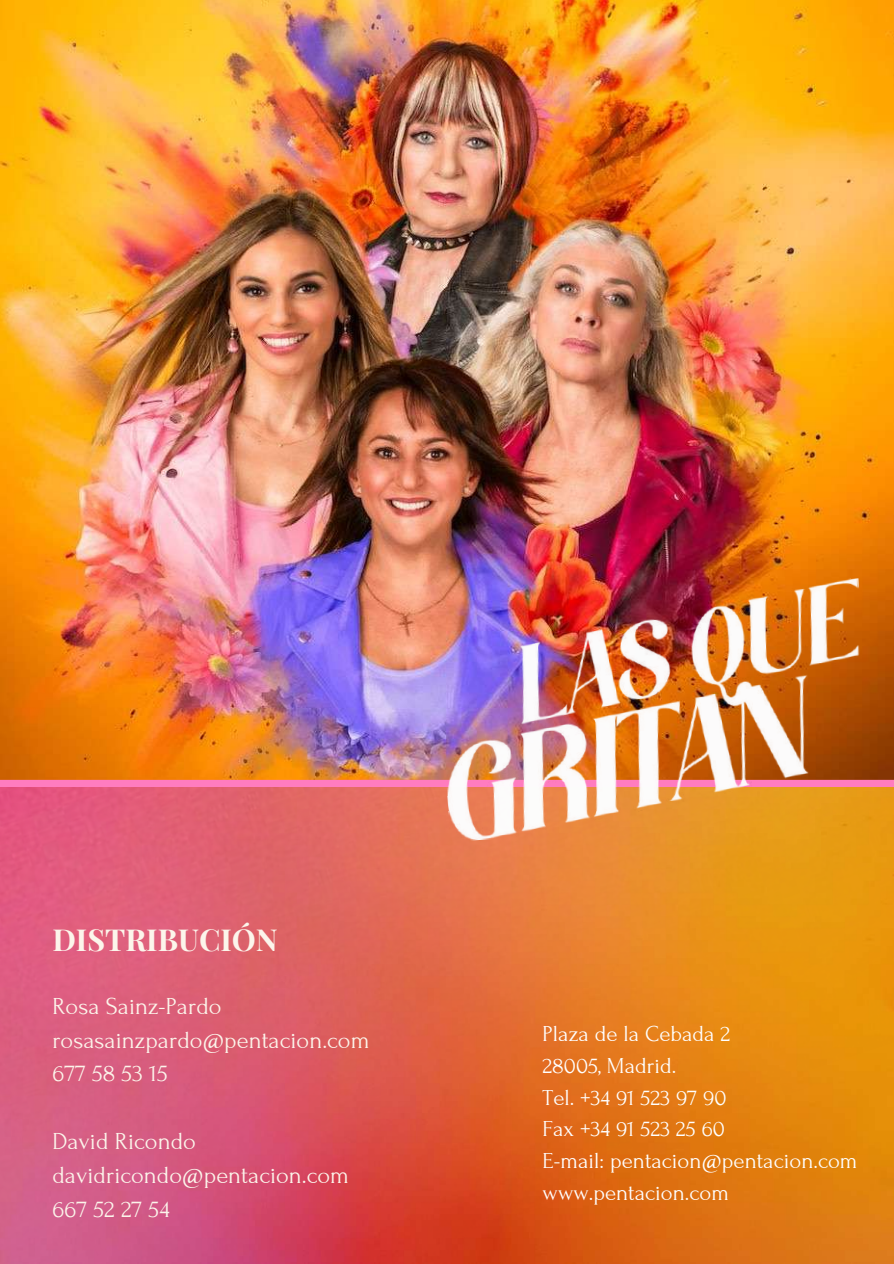
<style>
.page{position:relative;width:894px;height:1264px;background:#fff}
.page>*{position:absolute;margin:0;border:0;box-sizing:border-box;transform-origin:0 0}
.t1{font:700 30.3px "Playfair Display";color:#fcf5eb}
.t2{font:24.45px/33.9px "Forum";color:#fcf5eb}
.t3{font:22.8px/31.7px "Forum";color:#fff}
</style>
<div class="page">
<img style="left:0;top:786px;width:893px;height:477px">
<img style="left:0;top:0;width:893px;height:786px">
<img style="left:435px;top:578px;width:438px;height:264px">
<h1 class="t1" style="left:52px;top:918px;width:227px">DISTRIBUCIÓN</h1>
<p class="t2" style="left:52px;top:989px;width:318px">Rosa Sainz-Pardo rosasainzpardo@pentacion.com<br>677 58 53 15</p>
<p class="t2" style="left:52px;top:1124px;width:298px">David Ricondo davidricondo@pentacion.com<br>667 52 27 54</p>
<p class="t3" style="left:542px;top:1018px;width:316px">Plaza de la Cebada 2<br>28005, Madrid.<br>Tel. +34 91 523 97 90<br>Fax +34 91 523 25 60<br>E-mail: pentacion@pentacion.com www.pentacion.com</p>
</div>
